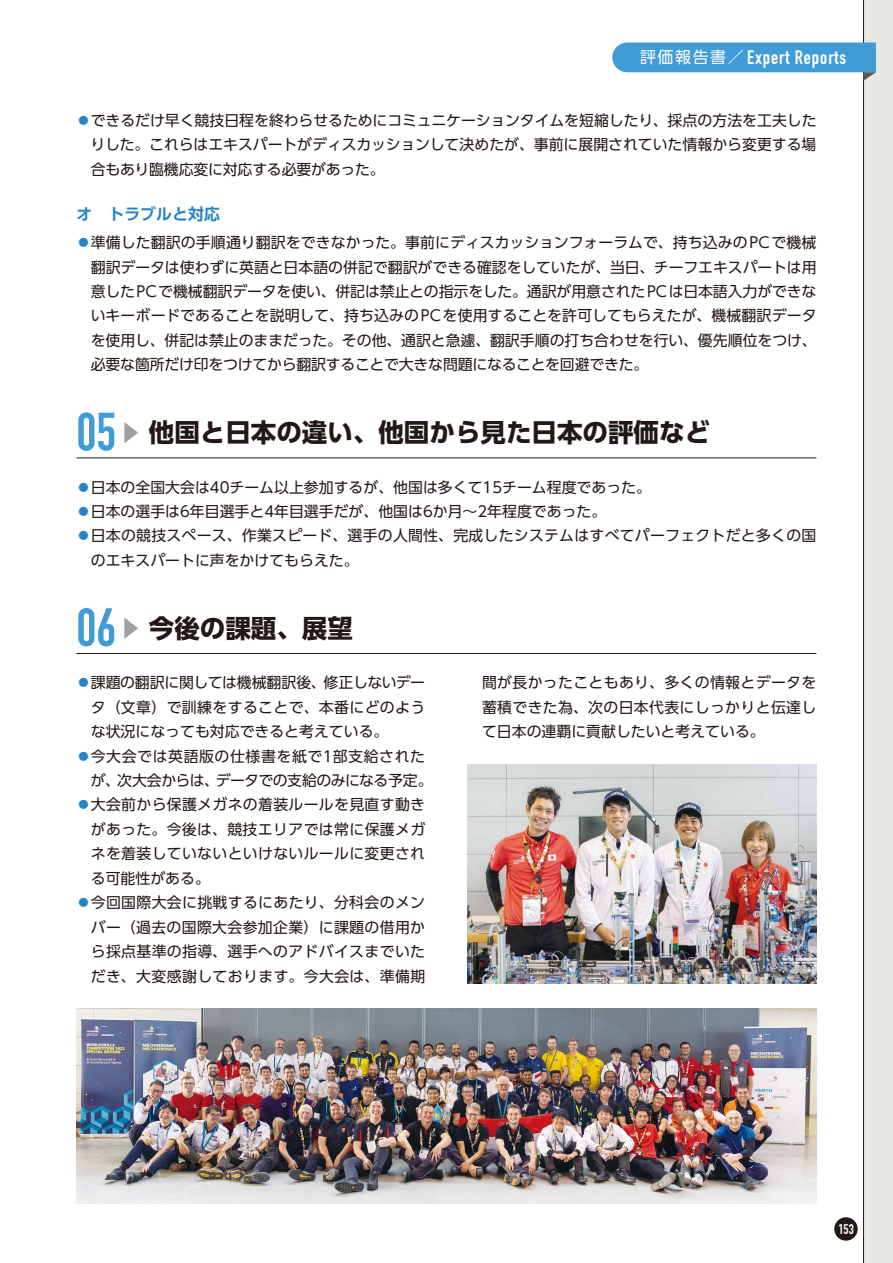
<style>
.page{position:relative;width:893px;height:1263px;background:#fff}
.page>*{position:absolute;margin:0;border:0;box-sizing:border-box;transform-origin:0 0}
.t1{font:700 25.5px "UD Shin Go Pr 6";color:#221815}
.t2{font:700 19.2px "DIN Condensed";letter-spacing:.05em;color:#fff}
.t3{font:700 15.9px "UD Shin Go Pr 6 De";color:#2583c6}
.t4{font:14.85px/24.5px "UD Shin Go Pr 6";letter-spacing:.005em;color:#221815;text-align:justify}
.t5{font:14.85px "UD Shin Go Pr 6";letter-spacing:.025em;color:#221815}
.t6{font:14.85px "UD Shin Go Pr 6";letter-spacing:-.02em;color:#221815}
.t7{font:14.85px "UD Shin Go Pr 6";letter-spacing:-.045em;color:#221815}
.t8{font:14.85px "UD Shin Go Pr 6";letter-spacing:.04em;color:#221815}
.t9{font:700 13.8px "DIN Condensed";color:#fff}
.s1{font-family:"UD Shin Go Pr 6";font-weight:400;font-size:15.9px}
.s2{color:#2583c6}
.s3{font-family:"DIN Condensed";font-size:53.1px;color:#409bd6}
</style>
<div class="page">
<hr style="left:77px;top:458px;width:739px;height:1px;background:#221815">
<svg style="left:124px;top:422px;width:14px;height:21px"></svg>
<hr style="left:77px;top:653px;width:739px;height:1px;background:#221815">
<svg style="left:124px;top:618px;width:14px;height:21px"></svg>
<img style="left:468px;top:764px;width:144px;height:219px">
<img style="left:77px;top:1009px;width:535px;height:194px">
<img style="left:612px;top:0;width:281px;height:1263px">
<p class="t2" style="left:640px;top:45px;width:208px"><span class="s1">評価報告書／</span> Expert Reports</p>
<p class="t4" style="left:91px;top:107px;width:727px;text-indent:-14px"><span class="s2">⃝</span>できるだけ早く競技日程を終わらせるためにコミュニケーションタイムを短縮したり、採点の方法を工夫したりした。これらはエキスパートがディスカッションして決めたが、事前に展開されていた情報から変更する場合もあり臨機応変に対応する必要があった。</p>
<p class="t3" style="left:77px;top:201px;width:145px">オ　トラブルと対応</p>
<p class="t4" style="left:91px;top:230px;width:727px;text-indent:-14px"><span class="s2">⃝</span>準備した翻訳の手順通り翻訳をできなかった。事前にディスカッションフォーラムで、持ち込みのPCで機械翻訳データは使わずに英語と日本語の併記で翻訳ができる確認をしていたが、当日、チーフエキスパートは用意したPCで機械翻訳データを使い、併記は禁止との指示をした。通訳が用意されたPCは日本語入力ができないキーボードであることを説明して、持ち込みのPCを使用することを許可してもらえたが、機械翻訳データを使用し、併記は禁止のままだった。その他、通訳と急遽、翻訳手順の打ち合わせを行い、優先順位をつけ、必要な箇所だけ印をつけてから翻訳することで大きな問題になることを回避できた。</p>
<h1 class="t1" style="left:77px;top:412px;width:635px"><span class="s3">05</span> 他国と日本の違い、他国から見た日本の評価など</h1>
<p class="t4" style="left:76px;top:474px;width:576px"><span class="s2">⃝</span>日本の全国大会は40チーム以上参加するが、他国は多くて15チーム程度であった。</p>
<p class="t4" style="left:76px;top:499px;width:532px"><span class="s2">⃝</span>日本の選手は6年目選手と4年目選手だが、他国は6か月～2年程度であった。</p>
<p class="t4" style="left:76px;top:523px;width:742px"><span class="s2">⃝</span>日本の競技スペース、作業スピード、選手の人間性、完成したシステムはすべてパーフェクトだと多くの国</p>
<p class="t4" style="left:91px;top:548px;width:269px">のエキスパートに声をかけてもらえた。</p>
<h1 class="t1" style="left:77px;top:607px;width:278px"><span class="s3">06</span> 今後の課題、展望</h1>
<p class="t6" style="left:76px;top:670px;width:350px"><span class="s2">⃝</span>課題の翻訳に関しては機械翻訳後、修正しないデー</p>
<p class="t5" style="left:91px;top:695px;width:336px">タ（文章）で訓練をすることで、本番にどのよう</p>
<p class="t4" style="left:91px;top:719px;width:299px">な状況になっても対応できると考えている。</p>
<p class="t8" style="left:76px;top:744px;width:350px"><span class="s2">⃝</span>今大会では英語版の仕様書を紙で1部支給された</p>
<p class="t7" style="left:91px;top:768px;width:343px">が、次大会からは、データでの支給のみになる予定。</p>
<p class="t4" style="left:76px;top:792px;width:350px"><span class="s2">⃝</span>大会前から保護メガネの着装ルールを見直す動き</p>
<p class="t5" style="left:91px;top:817px;width:336px">があった。今後は、競技エリアでは常に保護メガ</p>
<p class="t4" style="left:91px;top:841px;width:336px">ネを着装していないといけないルールに変更され</p>
<p class="t4" style="left:91px;top:865px;width:121px">る可能性がある。</p>
<p class="t5" style="left:76px;top:890px;width:350px"><span class="s2">⃝</span>今回国際大会に挑戦するにあたり、分科会のメン</p>
<p class="t5" style="left:91px;top:915px;width:336px">バー（過去の国際大会参加企業）に課題の借用か</p>
<p class="t5" style="left:91px;top:939px;width:336px">ら採点基準の指導、選手へのアドバイスまでいた</p>
<p class="t5" style="left:91px;top:964px;width:336px">だき、大変感謝しております。今大会は、準備期</p>
<p class="t4" style="left:482px;top:670px;width:336px">間が長かったこともあり、多くの情報とデータを蓄積できた為、次の日本代表にしっかりと伝達して日本の連覇に貢献したいと考えている。</p>
<p class="t9" style="left:838px;top:1220px;width:17px">153</p>
</div>
